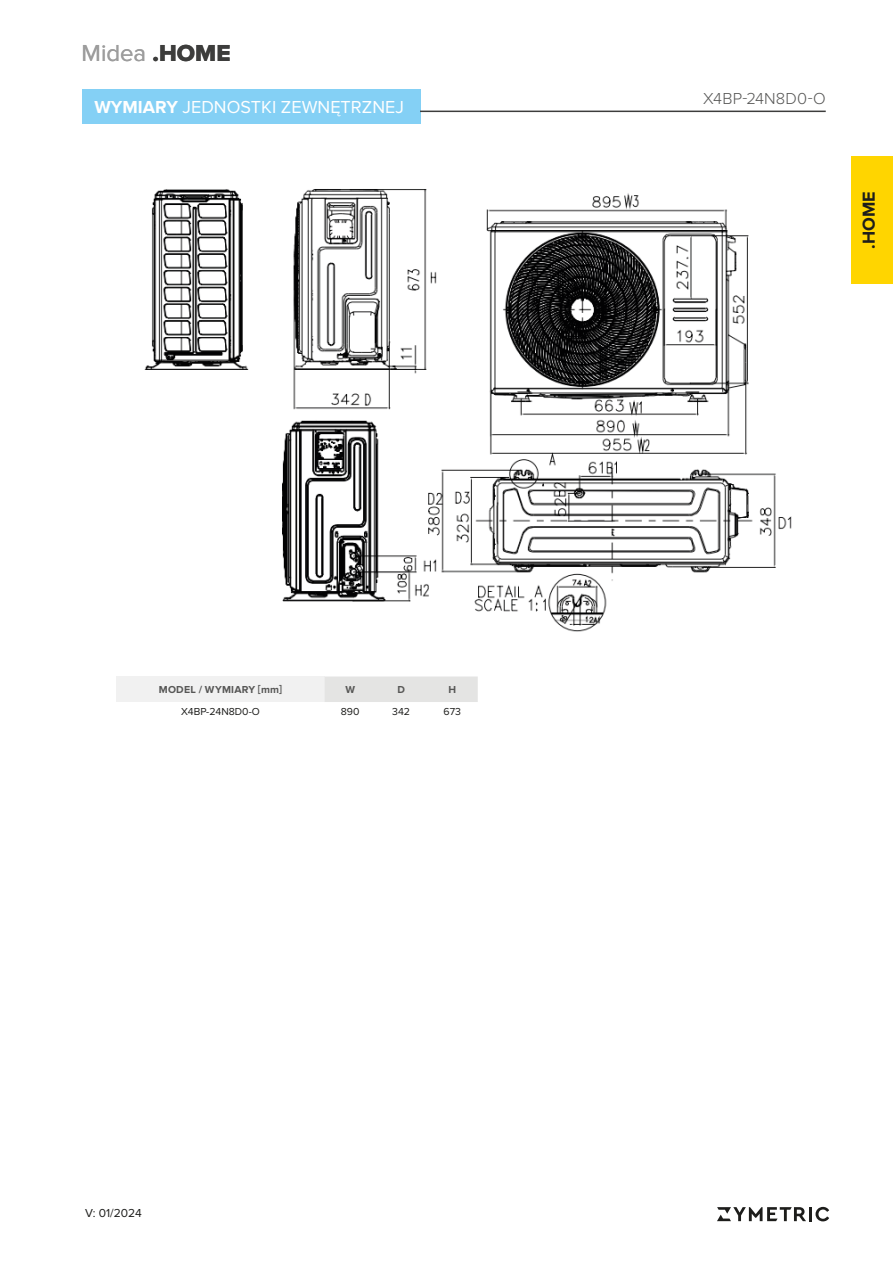
<style>
.page{position:relative;width:893px;height:1263px;background:#fff}
.page>*{position:absolute;margin:0;border:0;box-sizing:border-box;transform-origin:0 0}
.t1{font:24px "Proxima Nova";letter-spacing:-.005em;color:#9d9d9d}
.t2{font:18px "Proxima Nova";color:#fff}
.t3{font:700 18px "Proxima Nova";color:#1d1d1b}
.t4{font:300 16.5px "Proxima Nova";letter-spacing:.01em;color:#575756}
.t5{font:12px "Proxima Nova";color:#1d1d1b}
.t6{font:10.5px "Proxima Nova";color:#1d1d1b}
.t7{font:700 10.5px "Proxima Nova";letter-spacing:.02em;color:#575756}
.s1{font-family:"Proxima Nova Extrabld";color:#3d3d3c}
.s2{font-weight:700}
</style>
<div class="page">
<hr style="left:809px;top:1207px;width:3px;height:14px;background:#1d1d1b">
<svg style="left:815px;top:1207px;width:14px;height:14px"></svg>
<svg style="left:717px;top:1207px;width:89px;height:14px"></svg>
<div style="left:82px;top:89px;width:338px;height:34px;background:#84d0f5"></div>
<hr style="left:420px;top:111px;width:406px;height:1px;background:#3d3d3c">
<div style="left:851px;top:156px;width:42px;height:128px;background:#ffd500"></div>
<svg style="left:116px;top:676px;width:362px;height:26px"></svg>
<img style="left:144px;top:189px;width:648px;height:443px">
<h1 class="t1" style="left:82px;top:41px;width:150px">Midea <span class="s1">.HOME</span></h1>
<p class="t2" style="left:94px;top:98px;width:311px"><span class="s2">WYMIARY</span> JEDNOSTKI ZEWNĘTRZNEJ</p>
<p class="t7" style="left:159px;top:684px;width:125px">MODEL / WYMIARY [mm]</p>
<p class="t7" style="left:345px;top:684px;width:11px">W</p>
<p class="t7" style="left:397px;top:684px;width:9px">D</p>
<p class="t7" style="left:448px;top:684px;width:9px">H</p>
<p class="t6" style="left:181px;top:706px;width:80px">X4BP-24N8D0-O</p>
<p class="t6" style="left:341px;top:706px;width:20px">890</p>
<p class="t6" style="left:392px;top:706px;width:19px">342</p>
<p class="t6" style="left:443px;top:706px;width:19px">673</p>
<p class="t5" style="left:85px;top:1207px;width:58px">V: 01/2024</p>
<p class="t4" style="left:703px;top:92px;width:124px">X4BP-24N8D0-O</p>
<p class="t3" style="left:859px;top:249px;width:59px;rotate:-90deg">.HOME</p>
</div>
